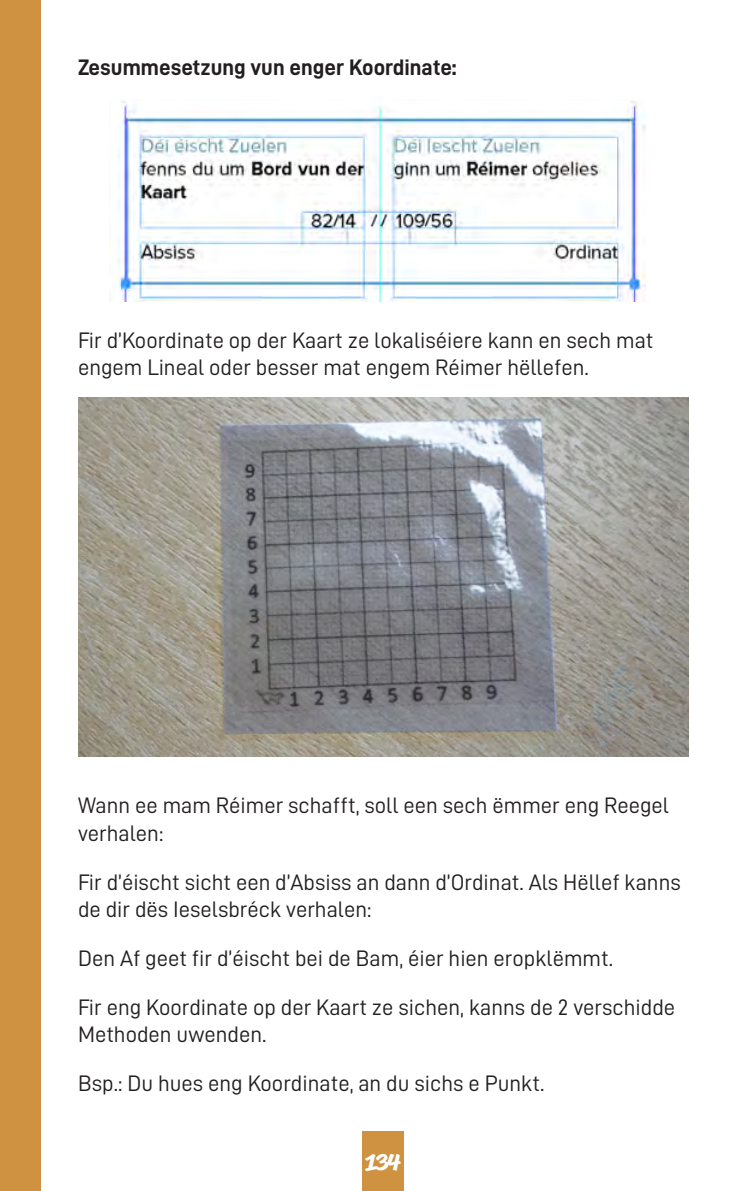
<style>
.page{position:relative;width:745px;height:1191px;background:#fff}
.page>*{position:absolute;margin:0;border:0;box-sizing:border-box;transform-origin:0 0}
.t1{font:22.5px/27.5px "D DIN";color:#231f20}
.t2{font:22.5px "D DIN Bold";color:#231f20}
.t3{font:700 22.5px "Reklame Script";color:#fff}
</style>
<div class="page">
<div style="left:0;top:0;width:41px;height:1191px;background:#ce9241"></div>
<div style="left:362px;top:1131px;width:41px;height:60px;background:#ce9241"></div>
<img style="left:114px;top:100px;width:531px;height:202px">
<img style="left:78px;top:398px;width:609px;height:358px">
<p class="t2" style="left:78px;top:55px;width:380px">Zesummesetzung vun enger Koordinate:</p>
<p class="t1" style="left:78px;top:326px;width:576px">Fir d’Koordinate op der Kaart ze lokaliséiere kann en sech mat engem Lineal oder besser mat engem Réimer hëllefen.</p>
<p class="t1" style="left:78px;top:791px;width:592px">Wann ee mam Réimer schafft, soll een sech ëmmer eng Reegel verhalen:</p>
<p class="t1" style="left:78px;top:867px;width:604px">Fir d’éischt sicht een d’Absiss an dann d’Ordinat. Als Hëllef kanns de dir dës Ieselsbréck verhalen:</p>
<p class="t1" style="left:78px;top:933px;width:598px;line-height:48.8px">Den Af geet fir d’éischt bei de Bam, éier hien eropklëmmt.<br>Fir eng Koordinate op der Kaart ze sichen, kanns de 2 verschidde</p>
<p class="t1" style="left:78px;top:1009px;width:467px;line-height:48.8px">Methoden uwenden.<br>Bsp.: Du hues eng Koordinate, an du sichs e Punkt.</p>
<p class="t3" style="left:365px;top:1146px;width:37px">134</p>
</div>
